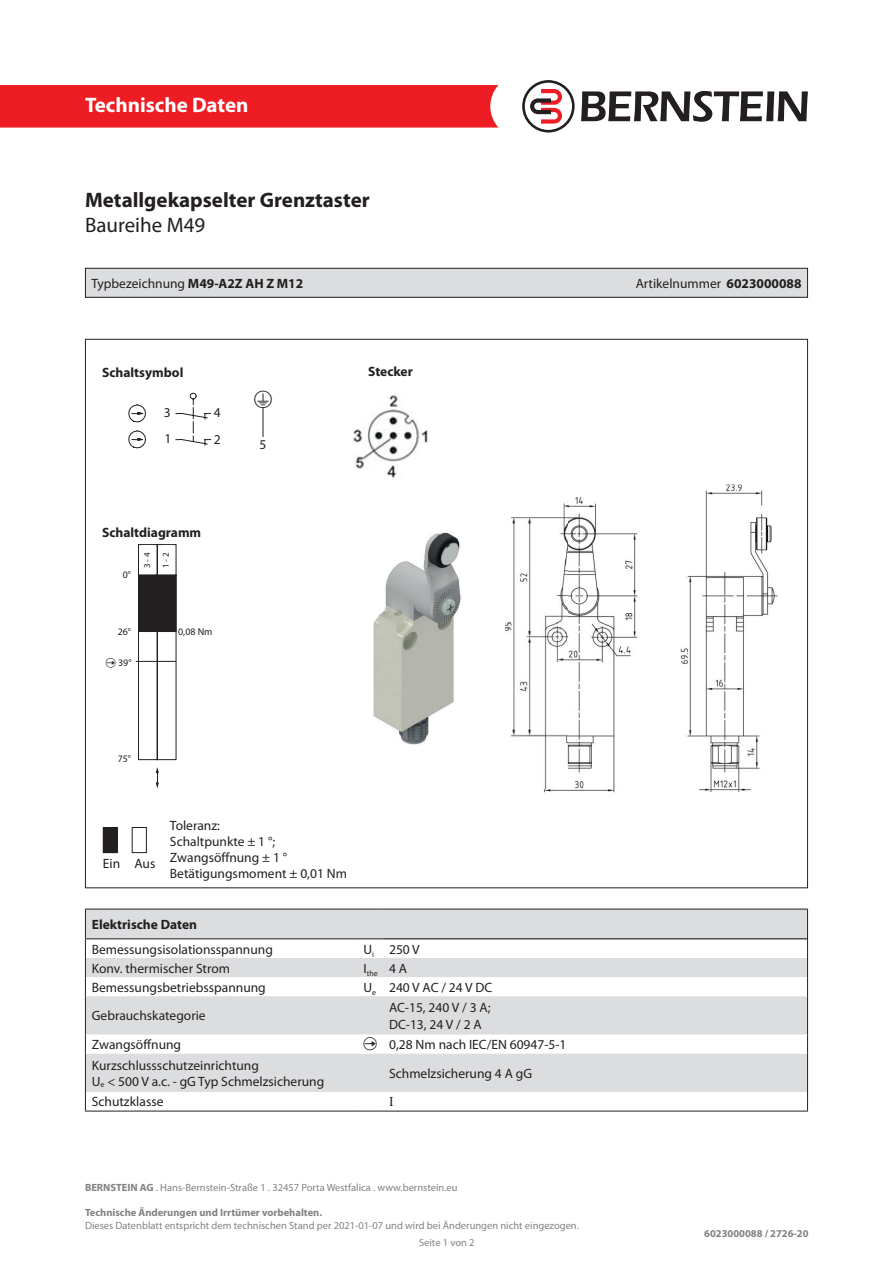
<style>
.page{position:relative;width:893px;height:1263px;background:#fff}
.page>*{position:absolute;margin:0;border:0;box-sizing:border-box;transform-origin:0 0}
.t1{font:700 21px "Myriad Pro";color:#231f20}
.t2{font:700 21px "Myriad Pro";color:#fff}
.t3{font:21px "Myriad Pro";color:#231f20}
.t4{font:13.5px "Myriad Pro";color:#231f20}
.t5{font:700 13.5px "Myriad Pro";color:#231f20}
.t6{font:13.5px "Times New Roman";color:#231f20}
.t7{font:10.5px "Myriad Pro";color:#808285}
.t8{font:700 10.5px "Myriad Pro";color:#808285}
.t9{font:9.9px/18.8px "Myriad Pro";color:#231f20}
.t10{font:9px "Myriad Pro";color:#231f20}
.t11{font:7.8px "Myriad Pro";color:#231f20}
.s1{font-weight:700}
</style>
<div class="page">
<div style="left:0;top:85px;width:498px;height:43px;background:#ee1d23"></div>
<svg style="left:581px;top:91px;width:227px;height:31px"></svg>
<svg style="left:522px;top:80px;width:53px;height:53px"></svg>
<svg style="left:128px;top:393px;width:84px;height:55px"></svg>
<svg style="left:138px;top:544px;width:39px;height:216px"></svg>
<hr style="left:136px;top:661px;width:40px;height:1px;background:#231f20">
<svg style="left:156px;top:767px;width:3px;height:21px"></svg>
<img style="left:544px;top:484px;width:233px;height:308px">
<img style="left:373px;top:489px;width:194px;height:299px">
<div style="left:132px;top:827px;width:15px;height:26px;border:1px solid #231f20"></div>
<div style="left:103px;top:827px;width:14px;height:26px;background:#231f20"></div>
<div style="left:103px;top:827px;width:15px;height:26px;border:1px solid #231f20"></div>
<hr style="left:263px;top:407px;width:1px;height:30px;background:#231f20">
<img style="left:353px;top:395px;width:75px;height:83px">
<div style="left:150px;top:433px;width:22px;height:15px;background:#fff"></div>
<div style="left:150px;top:407px;width:22px;height:14px;background:#fff"></div>
<div style="left:143px;top:545px;width:10px;height:29px;background:#fff"></div>
<div style="left:162px;top:545px;width:10px;height:29px;background:#fff"></div>
<div style="left:85px;top:268px;width:722px;height:29px;background:#dcdddf"></div>
<div style="left:85px;top:268px;width:723px;height:30px;border:1px solid #231f20"></div>
<svg style="left:86px;top:910px;width:721px;height:182px;fill:#dcdddf"></svg>
<svg style="left:807px;top:939px;width:1px;height:57px"></svg>
<hr style="left:807px;top:996px;width:1px;height:38px;background:#231f20">
<svg style="left:807px;top:1034px;width:1px;height:20px"></svg>
<hr style="left:807px;top:1054px;width:1px;height:38px;background:#231f20">
<svg style="left:807px;top:1092px;width:1px;height:19px"></svg>
<hr style="left:807px;top:909px;width:1px;height:30px;background:#231f20">
<hr style="left:85px;top:1111px;width:272px;height:1px;background:#231f20">
<svg style="left:357px;top:1111px;width:26px;height:1px"></svg>
<hr style="left:383px;top:1111px;width:425px;height:1px;background:#231f20">
<hr style="left:383px;top:938px;width:424px;height:1px;background:#000">
<hr style="left:85px;top:909px;width:272px;height:1px;background:#231f20">
<svg style="left:357px;top:909px;width:26px;height:1px"></svg>
<hr style="left:383px;top:909px;width:425px;height:1px;background:#231f20">
<hr style="left:85px;top:938px;width:272px;height:1px;background:#231f20">
<svg style="left:357px;top:938px;width:26px;height:1px"></svg>
<svg style="left:85px;top:909px;width:1px;height:87px"></svg>
<hr style="left:85px;top:996px;width:1px;height:38px;background:#231f20">
<svg style="left:85px;top:1034px;width:1px;height:20px"></svg>
<hr style="left:85px;top:1054px;width:1px;height:38px;background:#231f20">
<svg style="left:85px;top:1092px;width:1px;height:19px"></svg>
<svg style="left:364px;top:1037px;width:13px;height:13px"></svg>
<h1 class="t2" style="left:85px;top:91px;width:165px">Technische Daten</h1>
<p class="t1" style="left:85px;top:186px;width:286px">Metallgekapselter Grenztaster</p>
<p class="t3" style="left:85px;top:212px;width:122px">Baureihe M49</p>
<p class="t4" style="left:91px;top:275px;width:213px">Typbezeichnung <span class="s1">M49-A2Z AH Z M12</span></p>
<p class="t4" style="left:636px;top:275px;width:167px">Artikelnummer <span class="s1">6023000088</span></p>
<p class="t5" style="left:102px;top:364px;width:83px">Schaltsymbol</p>
<p class="t4" style="left:164px;top:405px;width:8px">3</p>
<p class="t4" style="left:214px;top:404px;width:8px">4</p>
<p class="t4" style="left:165px;top:430px;width:8px">1</p>
<p class="t4" style="left:214px;top:431px;width:8px">2</p>
<p class="t5" style="left:102px;top:524px;width:101px">Schaltdiagramm</p>
<p class="t9" style="left:123px;top:565px;width:10px">0°</p>
<p class="t9" style="left:138px;top:572px;width:25px;rotate:-90deg">11-12<br>21-22</p>
<p class="t10" style="left:141px;top:568px;width:17px;rotate:-90deg">3 - 4</p>
<p class="t10" style="left:160px;top:568px;width:17px;rotate:-90deg">1 - 2</p>
<p class="t9" style="left:118px;top:622px;width:15px">26°</p>
<p class="t9" style="left:118px;top:653px;width:15px">39°</p>
<p class="t9" style="left:178px;top:622px;width:36px">0,08 Nm</p>
<p class="t4" style="left:259px;top:436px;width:8px">5</p>
<p class="t5" style="left:368px;top:363px;width:46px">Stecker</p>
<p class="t9" style="left:118px;top:749px;width:15px">75°</p>
<p class="t4" style="left:103px;top:855px;width:54px">Ein Aus</p>
<p class="t4" style="left:170px;top:817px;width:52px">Toleranz:</p>
<p class="t4" style="left:170px;top:833px;width:107px">Schaltpunkte ± 1 °;</p>
<p class="t4" style="left:170px;top:849px;width:119px">Zwangsöffnung ± 1 °</p>
<p class="t4" style="left:170px;top:865px;width:179px">Betätigungsmoment ± 0,01 Nm</p>
<p class="t5" style="left:92px;top:916px;width:107px">Elektrische Daten</p>
<p class="t4" style="left:92px;top:941px;width:183px">Bemessungsisolationsspannung</p>
<p class="t4" style="left:364px;top:941px;width:12px">U<sub>i</sub></p>
<p class="t4" style="left:389px;top:941px;width:32px">250 V</p>
<p class="t4" style="left:92px;top:960px;width:140px">Konv. thermischer Strom</p>
<p class="t11" style="left:364px;top:968px;width:16px"><sup>I</sup>the</p>
<p class="t4" style="left:389px;top:960px;width:20px">4 A</p>
<p class="t4" style="left:92px;top:979px;width:176px">Bemessungsbetriebsspannung</p>
<p class="t4" style="left:364px;top:979px;width:14px">U<sub>e</sub></p>
<p class="t4" style="left:389px;top:979px;width:105px">240 V AC / 24 V DC</p>
<p class="t4" style="left:92px;top:1007px;width:115px">Gebrauchskategorie</p>
<p class="t4" style="left:389px;top:999px;width:103px">АС-15, 240 V / 3 A;</p>
<p class="t4" style="left:389px;top:1016px;width:94px">DC-13, 24 V / 2 A</p>
<p class="t4" style="left:92px;top:1036px;width:91px">Zwangsöffnung</p>
<p class="t4" style="left:389px;top:1036px;width:179px">0,28 Nm nach IEC/EN 60947-5-1</p>
<p class="t4" style="left:92px;top:1057px;width:169px">Kurzschlussschutzeinrichtung</p>
<p class="t4" style="left:92px;top:1073px;width:234px">U<sub>e</sub> &lt; 500 V a.c. - gG Typ Schmelzsicherung</p>
<p class="t4" style="left:389px;top:1065px;width:145px">Schmelzsicherung 4 A gG</p>
<p class="t4" style="left:92px;top:1093px;width:73px">Schutzklasse</p>
<p class="t6" style="left:389px;top:1092px;width:6px">I</p>
<p class="t7" style="left:85px;top:1181px;width:374px"><span class="s1">BERNSTEIN AG</span> . Hans-Bernstein-Straße 1 . 32457 Porta Westfalica . www.bernstein.eu</p>
<p class="t8" style="left:85px;top:1206px;width:239px">Technische Änderungen und Irrtümer vorbehalten.</p>
<p class="t7" style="left:85px;top:1219px;width:495px">Dieses Datenblatt entspricht dem technischen Stand per 2021-01-07 und wird bei Änderungen nicht eingezogen.</p>
<p class="t7" style="left:419px;top:1236px;width:57px">Seite 1 von 2</p>
<p class="t8" style="left:704px;top:1227px;width:106px">6023000088 / 2726-20</p>
</div>
